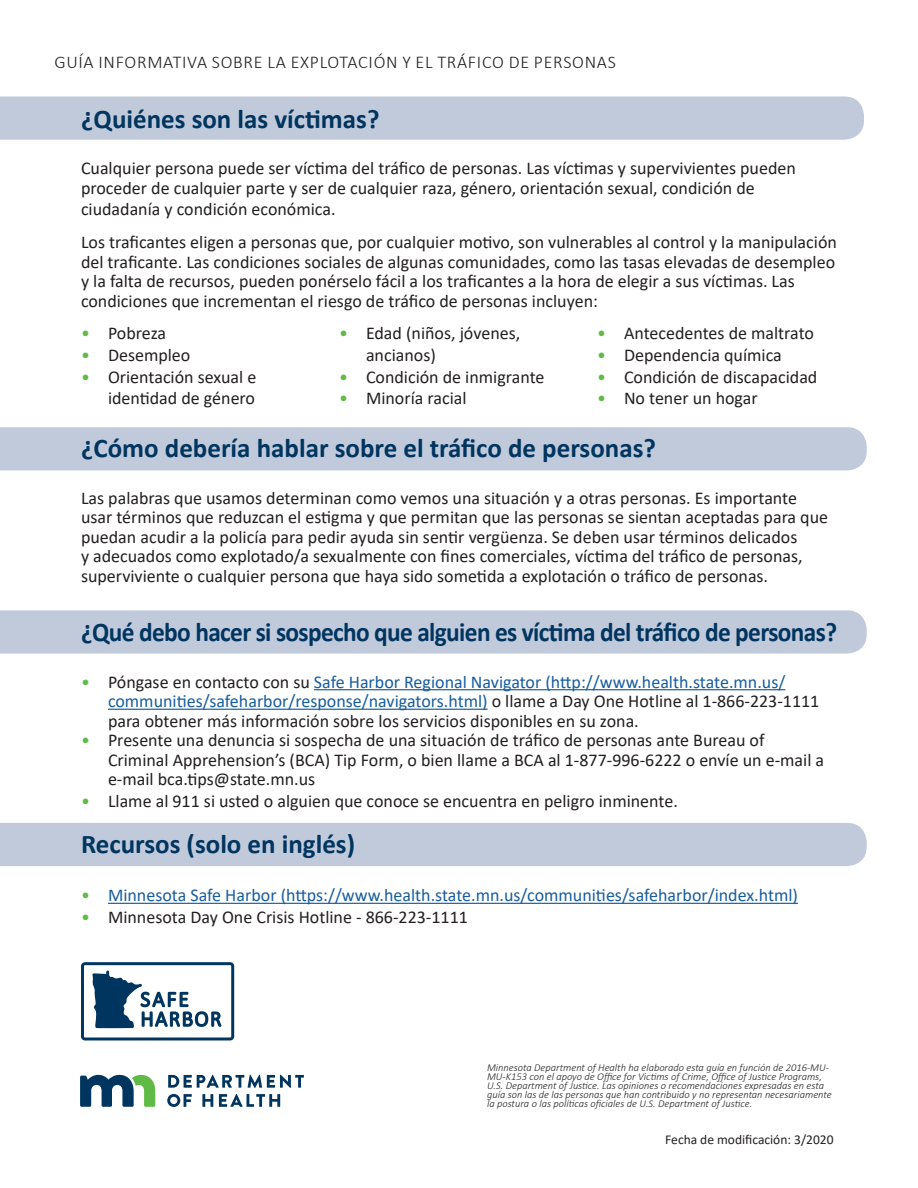
<style>
.page{position:relative;width:918px;height:1188px;background:#fff}
.page>*{position:absolute;margin:0;border:0;box-sizing:border-box;transform-origin:0 0}
.t1{font:700 27px "Calibri";color:#003560}
.t2{font:700 27px "Calibri";letter-spacing:-.025em;color:#003560;scale:.94 1}
.t3{font:18px/19.5px "Calibri";color:#231f20}
.t4{font:18px "Calibri";color:#175d9e}
.t5{font:300 18px "Calibri";letter-spacing:.04em;color:#231f20}
.t6{font:13.5px "Calibri";color:#231f20}
.t7{font:italic 300 10.5px/9px "Calibri";color:#231f20}
.s1{color:#62bb47}
.s2{color:#175d9e}
</style>
<div class="page">
<div style="left:0;top:96px;width:864px;height:44px;background:#c1cadb"></div>
<div style="left:0;top:427px;width:867px;height:43px;background:#c1cadb"></div>
<div style="left:0;top:610px;width:867px;height:44px;background:#c1cadb"></div>
<div style="left:0;top:823px;width:867px;height:43px;background:#c1cadb"></div>
<svg style="left:81px;top:962px;width:153px;height:78px"></svg>
<svg style="left:80px;top:1075px;width:75px;height:32px"></svg>
<svg style="left:168px;top:1075px;width:136px;height:13px"></svg>
<svg style="left:167px;top:1094px;width:25px;height:13px"></svg>
<svg style="left:202px;top:1094px;width:11px;height:13px"></svg>
<svg style="left:219px;top:1094px;width:61px;height:13px"></svg>
<hr style="left:314px;top:689px;width:471px;height:1px;background:#175d9e">
<hr style="left:108px;top:709px;width:380px;height:1px;background:#175d9e">
<hr style="left:108px;top:903px;width:690px;height:1px;background:#175d9e">
<p class="t5" style="left:54px;top:50px;width:563px">GUÍA INFORMATIVA SOBRE LA EXPLOTACIÓN Y EL TRÁFICO DE PERSONAS</p>
<p class="t1" style="left:81px;top:100px;width:300px">¿Quiénes son las víctimas?</p>
<p class="t3" style="left:81px;top:158px;width:716px">Cualquier persona puede ser víctima del tráfico de personas. Las víctimas y supervivientes pueden proceder de cualquier parte y ser de cualquier raza, género, orientación sexual, condición de</p>
<p class="t3" style="left:81px;top:199px;width:256px">ciudadanía y condición económica.</p>
<p class="t3" style="left:81px;top:232px;width:757px">Los traficantes eligen a personas que, por cualquier motivo, son vulnerables al control y la manipulación del traficante. Las condiciones sociales de algunas comunidades, como las tasas elevadas de desempleo y la falta de recursos, pueden ponérselo fácil a los traficantes a la hora de elegir a sus víctimas. Las condiciones que incrementan el riesgo de tráfico de personas incluyen:</p>
<p class="t3" style="left:81px;top:323px;width:87px"><span class="s1">•</span> Pobreza</p>
<p class="t3" style="left:81px;top:345px;width:111px"><span class="s1">•</span> Desempleo</p>
<p class="t3" style="left:81px;top:365px;width:177px;line-height:21.6px;text-align:right"><span class="s1">•</span> Orientación sexual e identidad de género</p>
<p class="t3" style="left:366px;top:322px;width:156px;line-height:21.6px;text-indent:-27px"><span class="s1">•</span> Edad (niños, jóvenes, ancianos)</p>
<p class="t3" style="left:339px;top:367px;width:207px"><span class="s1">•</span> Condición de inmigrante</p>
<p class="t3" style="left:339px;top:388px;width:129px"><span class="s1">•</span> Minoría racial</p>
<p class="t3" style="left:597px;top:323px;width:219px"><span class="s1">•</span> Antecedentes de maltrato</p>
<p class="t3" style="left:597px;top:345px;width:186px"><span class="s1">•</span> Dependencia química</p>
<p class="t3" style="left:597px;top:367px;width:222px"><span class="s1">•</span> Condición de discapacidad</p>
<p class="t3" style="left:597px;top:388px;width:162px"><span class="s1">•</span> No tener un hogar</p>
<p class="t1" style="left:81px;top:429px;width:577px">¿Cómo debería hablar sobre el tráfico de personas?</p>
<p class="t3" style="left:81px;top:488px;width:749px">Las palabras que usamos determinan como vemos una situación y a otras personas. Es importante usar términos que reduzcan el estigma y que permitan que las personas se sientan aceptadas para que puedan acudir a la policía para pedir ayuda sin sentir vergüenza. Se deben usar términos delicados<br>y adecuados como explotado/a sexualmente con fines comerciales, víctima del tráfico de personas, superviviente o cualquier persona que haya sido sometida a explotación o tráfico de personas.</p>
<p class="t2" style="left:81px;top:613px;width:806px">¿Qué debo hacer si sospecho que alguien es víctima del tráfico de personas?</p>
<p class="t3" style="left:108px;top:672px;width:713px;text-indent:-27px"><span class="s1">•</span> Póngase en contacto con su <span class="s2">Safe Harbor Regional Navigator (http://www.health.state.mn.us/ communities/safeharbor/response/navigators.html)</span> o llame a Day One Hotline al 1-866-223-1111 para obtener más información sobre los servicios disponibles en su zona.</p>
<p class="t3" style="left:108px;top:730px;width:718px;text-indent:-27px"><span class="s1">•</span> Presente una denuncia si sospecha de una situación de tráfico de personas ante Bureau of<br>Criminal Apprehension’s (BCA) Tip Form, o bien llame a BCA al 1-877-996-6222 o envíe un e-mail a e-mail bca.tips@state.mn.us</p>
<p class="t3" style="left:81px;top:791px;width:598px"><span class="s1">•</span> Llame al 911 si usted o alguien que conoce se encuentra en peligro inminente.</p>
<p class="t1" style="left:81px;top:825px;width:276px">Recursos (solo en inglés)</p>
<p class="t4" style="left:81px;top:883px;width:719px"><span class="s1">•</span> Minnesota Safe Harbor (https://www.health.state.mn.us/communities/safeharbor/index.html)</p>
<p class="t3" style="left:81px;top:907px;width:388px"><span class="s1">•</span> Minnesota Day One Crisis Hotline - 866-223-1111</p>
<p class="t7" style="left:487px;top:1063px;width:346px">Minnesota Department of Health ha elaborado esta guía en función de 2016-MU-MU-K153 con el apoyo de Office for Victims of Crime, Office of Justice Programs, U.S. Department of Justice. Las opiniones o recomendaciones expresadas en esta guía son las de las personas que han contribuido y no representan necesariamente la postura o las políticas oficiales de U.S. Department of Justice.</p>
<p class="t6" style="left:665px;top:1130px;width:170px">Fecha de modificación: 3/2020</p>
</div>
